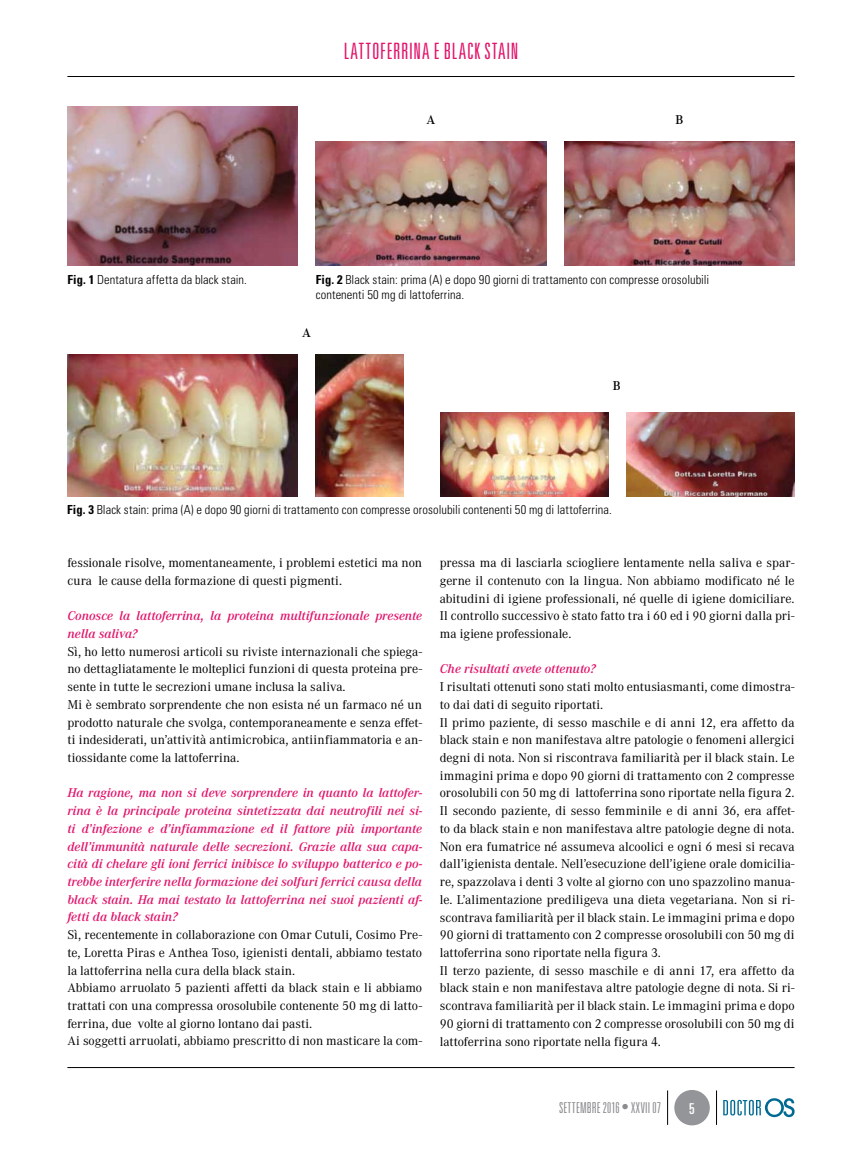
<style>
.page{position:relative;width:862px;height:1152px;background:#fff}
.page>*{position:absolute;margin:0;border:0;box-sizing:border-box;transform-origin:0 0}
.t1{font:300 ultra-condensed 22.5px "Univers LT Std";letter-spacing:.03em;color:#e2146b}
.t2{font:300 ultra-condensed 15px "Univers LT Std";letter-spacing:.015em;color:#8a8c8e}
.t3{font:ultra-condensed 15px "Univers LT Std";color:#fff}
.t4{font:12.5px/17.8px "Corporate ABQ";color:#000}
.t5{font:italic 500 12.5px/17.8px "Corporate ABQ";color:#e2146b}
.t6{font:300 condensed 12.5px/15px "Univers LT Std";letter-spacing:.01em;color:#000}
.t7{font:500 12.5px "Corporate ABQ";color:#000}
.s1{font-weight:700}
</style>
<div class="page">
<hr style="left:67px;top:1067px;width:727px;height:1px;background:#000">
<hr style="left:67px;top:76px;width:727px;height:1px;background:#000">
<div style="left:674px;top:1090px;width:35px;height:35px;background:#939598;border-radius:50%"></div>
<svg style="left:723px;top:1098px;width:71px;height:19px"></svg>
<hr style="left:716px;top:1090px;width:1px;height:34px;background:#000">
<hr style="left:667px;top:1090px;width:1px;height:34px;background:#000">
<img style="left:67px;top:106px;width:231px;height:160px">
<img style="left:67px;top:354px;width:231px;height:142px">
<img style="left:440px;top:413px;width:168px;height:83px">
<img style="left:626px;top:413px;width:168px;height:83px">
<img style="left:315px;top:142px;width:231px;height:123px">
<img style="left:564px;top:142px;width:230px;height:124px">
<img style="left:315px;top:354px;width:88px;height:142px">
<h1 class="t1" style="left:343px;top:39px;width:176px">LATTOFERRINA E BLACK STAIN</h1>
<p class="t7" style="left:426px;top:112px;width:10px">A</p>
<p class="t7" style="left:675px;top:112px;width:9px">B</p>
<p class="t6" style="left:67px;top:272px;width:181px"><span class="s1">Fig. 1</span> Dentatura affetta da black stain.</p>
<p class="t6" style="left:315px;top:272px;width:395px"><span class="s1">Fig. 2</span> Black stain: prima (A) e dopo 90 giorni di trattamento con compresse orosolubili contenenti 50 mg di lattoferrina.</p>
<p class="t7" style="left:302px;top:325px;width:10px">A</p>
<p class="t7" style="left:612px;top:378px;width:9px">B</p>
<p class="t6" style="left:67px;top:502px;width:546px"><span class="s1">Fig. 3</span> Black stain: prima (A) e dopo 90 giorni di trattamento con compresse orosolubili contenenti 50 mg di lattoferrina.</p>
<p class="t4" style="left:67px;top:554px;width:356px">fessionale risolve, momentaneamente, i problemi estetici ma non cura le cause della formazione di questi pigmenti.</p>
<p class="t5" style="left:67px;top:607px;width:356px">Conosce la lattoferrina, la proteina multifunzionale presente nella saliva?</p>
<p class="t4" style="left:67px;top:642px;width:356px">Sì, ho letto numerosi articoli su riviste internazionali che spiega&shy;no dettagliatamente le molteplici funzioni di questa proteina pre&shy;sente in tutte le secrezioni umane inclusa la saliva.<br>Mi è sembrato sorprendente che non esista né un farmaco né un prodotto naturale che svolga, contemporaneamente e senza effet&shy;ti indesiderati, un’attività antimicrobica, antiinfiammatoria e an&shy;tiossidante come la lattoferrina.</p>
<p class="t5" style="left:67px;top:784px;width:356px;text-align:justify">Ha ragione, ma non si deve sorprendere in quanto la lattofer&shy;rina è la principale proteina sintetizzata dai neutrofili nei si&shy;ti d’infezione e d’infiammazione ed il fattore più importante dell’immunità naturale delle secrezioni. Grazie alla sua capa&shy;cità di chelare gli ioni ferrici inibisce lo sviluppo batterico e po&shy;trebbe interferire nella formazione dei solfuri ferrici causa della black stain. Ha mai testato la lattoferrina nei suoi pazienti af&shy;fetti da black stain?</p>
<p class="t4" style="left:67px;top:926px;width:356px">Sì, recentemente in collaborazione con Omar Cutuli, Cosimo Pre&shy;te, Loretta Piras e Anthea Toso, igienisti dentali, abbiamo testato la lattoferrina nella cura della black stain.<br>Abbiamo arruolato 5 pazienti affetti da black stain e li abbiamo trattati con una compressa orosolubile contenente 50 mg di latto&shy;ferrina, due volte al giorno lontano dai pasti.<br>Ai soggetti arruolati, abbiamo prescritto di non masticare la com-</p>
<p class="t4" style="left:439px;top:554px;width:356px;text-align:justify">pressa ma di lasciarla sciogliere lentamente nella saliva e spar&shy;gerne il contenuto con la lingua. Non abbiamo modificato né le abitudini di igiene professionali, né quelle di igiene domiciliare.<br>Il controllo successivo è stato fatto tra i 60 ed i 90 giorni dalla pri&shy;ma igiene professionale.</p>
<p class="t5" style="left:439px;top:660px;width:157px">Che risultati avete ottenuto?</p>
<p class="t4" style="left:439px;top:678px;width:356px">I risultati ottenuti sono stati molto entusiasmanti, come dimostra&shy;to dai dati di seguito riportati.<br>Il primo paziente, di sesso maschile e di anni 12, era affetto da black stain e non manifestava altre patologie o fenomeni allergici degni di nota. Non si riscontrava familiarità per il black stain. Le immagini prima e dopo 90 giorni di trattamento con 2 compresse orosolubili con 50 mg di lattoferrina sono riportate nella figura 2.<br>Il secondo paziente, di sesso femminile e di anni 36, era affet&shy;to da black stain e non manifestava altre patologie degne di nota.<br>Non era fumatrice né assumeva alcoolici e ogni 6 mesi si recava dall’igienista dentale. Nell’esecuzione dell’igiene orale domicilia&shy;re, spazzolava i denti 3 volte al giorno con uno spazzolino manua&shy;le. L’alimentazione prediligeva una dieta vegetariana. Non si ri&shy;scontrava familiarità per il black stain. Le immagini prima e dopo 90 giorni di trattamento con 2 compresse orosolubili con 50 mg di lattoferrina sono riportate nella figura 3.<br>Il terzo paziente, di sesso maschile e di anni 17, era affetto da black stain e non manifestava altre patologie degne di nota. Si ri&shy;scontrava familiarità per il black stain. Le immagini prima e dopo 90 giorni di trattamento con 2 compresse orosolubili con 50 mg di lattoferrina sono riportate nella figura 4.</p>
<p class="t2" style="left:558px;top:1100px;width:103px">SETTEMBRE 2016 • XXVII 07</p>
<p class="t3" style="left:688px;top:1100px;width:7px">5</p>
</div>
